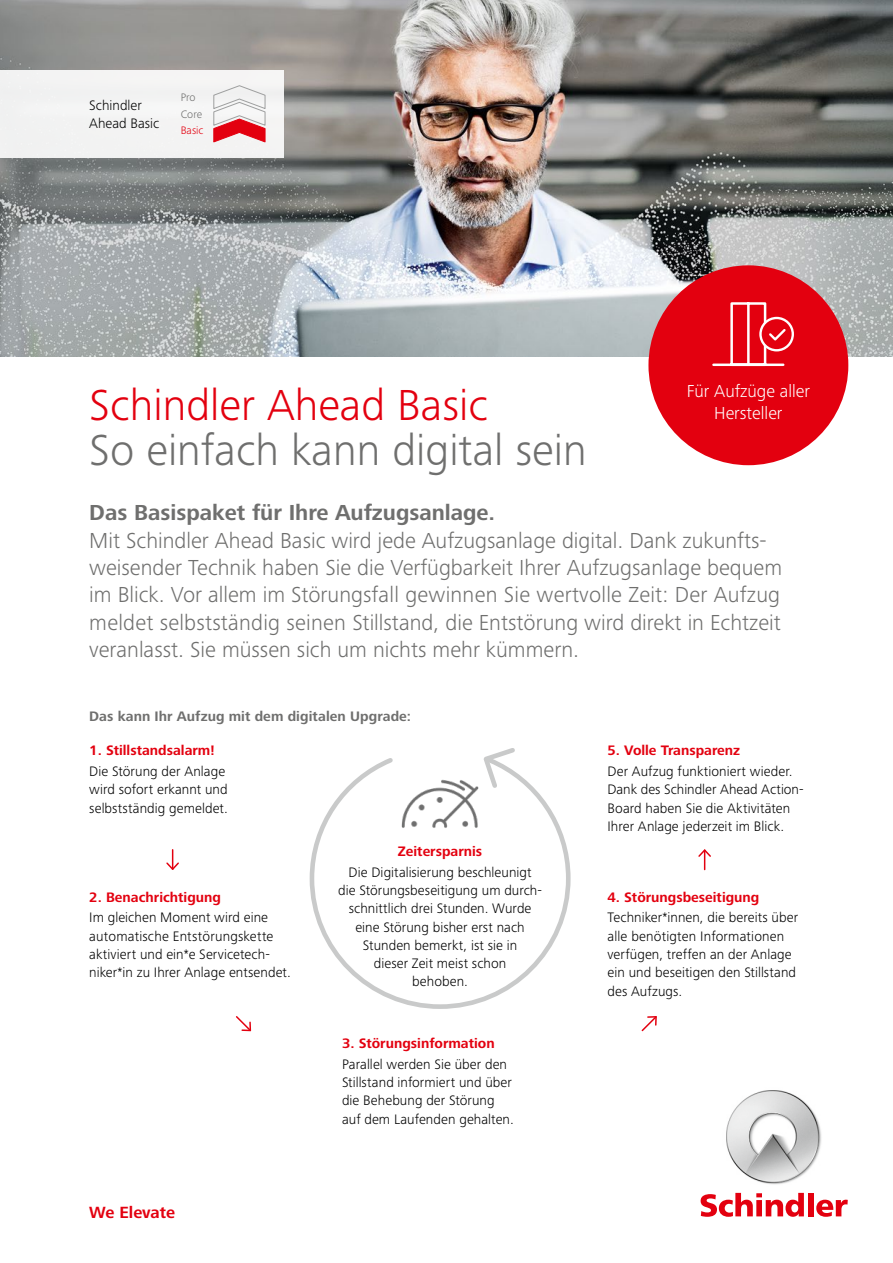
<style>
.page{position:relative;width:893px;height:1263px;background:#fff}
.page>*{position:absolute;margin:0;border:0;box-sizing:border-box;transform-origin:0 0}
.t1{font:300 45px "Frutiger Next LTW1 G";color:#6f6f6e}
.t2{font:300 45px "Frutiger Next LTW1 G";color:#e3000f}
.t3{font:300 22.5px/27.5px "Frutiger Next LTW1 G";color:#6f6f6e}
.t4{font:700 22.5px "Frutiger Next LTW1 G";color:#6f6f6e}
.t5{font:300 18px/21.6px "Frutiger Next LTW1 G";color:#fff;text-align:center}
.t6{font:700 16.8px "Frutiger Next LTW1 G";letter-spacing:-.005em;color:#e3000f}
.t7{font:300 14.25px/18.3px "Frutiger Next LTW1 G";letter-spacing:.005em;color:#000}
.t8{font:700 14.25px "Frutiger Next LTW1 G";color:#e3000f}
.t9{font:700 14.25px "Frutiger Next LTW1 G";letter-spacing:.005em;color:#6f6f6e}
.t10{font:300 11.25px/16.8px "Frutiger Next LTW1 G";color:#6f6f6e}
.s1{color:#e3000f}
.s2{font-weight:700;color:#e3000f}
</style>
<div class="page">
<img style="left:0;top:0;width:893px;height:357px">
<svg style="left:701px;top:1193px;width:103px;height:24px"></svg>
<div style="left:808px;top:1193px;width:5px;height:23px;background:#e3000f"></div>
<svg style="left:816px;top:1200px;width:32px;height:17px"></svg>
<img style="left:726px;top:1090px;width:96px;height:95px">
<div style="left:0;top:70px;width:284px;height:87px;background:#f3f3f3"></div>
<svg style="left:213px;top:85px;width:53px;height:58px"></svg>
<div style="left:648px;top:265px;width:200px;height:200px;background:#e3000f;border-radius:50%"></div>
<svg style="left:712px;top:302px;width:82px;height:65px"></svg>
<svg style="left:166px;top:850px;width:13px;height:20px"></svg>
<svg style="left:698px;top:849px;width:13px;height:20px"></svg>
<svg style="left:309px;top:758px;width:262px;height:251px"></svg>
<svg style="left:480px;top:748px;width:38px;height:43px"></svg>
<svg style="left:236px;top:1016px;width:16px;height:16px"></svg>
<svg style="left:641px;top:1016px;width:16px;height:16px"></svg>
<p class="t7" style="left:89px;top:96px;width:71px">Schindler<br>Ahead Basic</p>
<p class="t10" style="left:181px;top:89px;width:24px">Pro<br>Core<br><span class="s1">Basic</span></p>
<p class="t2" style="left:89px;top:379px;width:400px">Schindler Ahead Basic</p>
<h1 class="t1" style="left:89px;top:424px;width:499px">So einfach kann digital sein</h1>
<p class="t5" style="left:687px;top:380px;width:125px">Für Aufzüge aller<br>Hersteller</p>
<h3 class="t4" style="left:89px;top:500px;width:407px">Das Basispaket für Ihre Aufzugsanlage.</h3>
<h3 class="t3" style="left:89px;top:526px;width:694px">Mit Schindler Ahead Basic wird jede Aufzugsanlage digital. Dank zukunfts&shy;weisender Technik haben Sie die Verfügbarkeit Ihrer Aufzugsanlage bequem im Blick. Vor allem im Störungsfall gewinnen Sie wertvolle Zeit: Der Aufzug meldet selbstständig seinen Stillstand, die Entstörung wird direkt in Echtzeit veranlasst. Sie müssen sich um nichts mehr kümmern.</h3>
<p class="t9" style="left:89px;top:708px;width:323px">Das kann Ihr Aufzug mit dem digitalen Upgrade:</p>
<p class="t8" style="left:89px;top:742px;width:127px">1. Stillstandsalarm!</p>
<p class="t8" style="left:607px;top:742px;width:134px">5. Volle Transparenz</p>
<p class="t7" style="left:89px;top:762px;width:137px">Die Störung der Anlage</p>
<p class="t7" style="left:607px;top:762px;width:187px">Der Aufzug funktioniert wieder.</p>
<p class="t7" style="left:89px;top:780px;width:140px">wird sofort erkannt und</p>
<p class="t7" style="left:607px;top:780px;width:198px">Dank des Schindler Ahead Action-</p>
<p class="t7" style="left:89px;top:799px;width:140px">selbstständig gemeldet.</p>
<p class="t7" style="left:607px;top:799px;width:184px">Board haben Sie die Aktivitäten</p>
<p class="t7" style="left:607px;top:817px;width:178px">Ihrer Anlage jederzeit im Blick.</p>
<p class="t7" style="left:348px;top:841px;width:185px;line-height:20.5px;text-align:center"><span class="s2">Zeitersparnis<br></span>Die Digitalisierung beschleunigt</p>
<p class="t7" style="left:338px;top:881px;width:205px;text-align:center">die Störungsbeseitigung um durch&shy;schnittlich drei Stunden. Wurde eine Störung bisher erst nach<br>Stunden bemerkt, ist sie in<br>dieser Zeit meist schon<br>behoben.</p>
<p class="t8" style="left:89px;top:889px;width:133px">2. Benachrichtigung</p>
<p class="t8" style="left:607px;top:889px;width:153px">4. Störungsbeseitigung</p>
<p class="t7" style="left:89px;top:908px;width:180px">Im gleichen Moment wird eine</p>
<p class="t7" style="left:607px;top:908px;width:192px">Techniker*innen, die bereits über</p>
<p class="t7" style="left:89px;top:927px;width:186px">automatische Entstörungskette</p>
<p class="t7" style="left:607px;top:927px;width:178px">alle benötigten Informationen</p>
<p class="t7" style="left:89px;top:945px;width:182px">aktiviert und ein*e Servicetech-</p>
<p class="t7" style="left:607px;top:945px;width:186px">verfügen, treffen an der Anlage</p>
<p class="t7" style="left:89px;top:963px;width:203px">niker*in zu Ihrer Anlage entsendet.</p>
<p class="t7" style="left:607px;top:963px;width:190px">ein und beseitigen den Stillstand</p>
<p class="t7" style="left:607px;top:981px;width:76px">des Aufzugs.</p>
<p class="t6" style="left:89px;top:1203px;width:87px">We Elevate</p>
<p class="t8" style="left:342px;top:1035px;width:154px">3. Störungsinformation</p>
<p class="t7" style="left:342px;top:1055px;width:173px">Parallel werden Sie über den<br>Stillstand informiert und über die Behebung der Störung auf dem Laufenden gehalten.</p>
</div>
